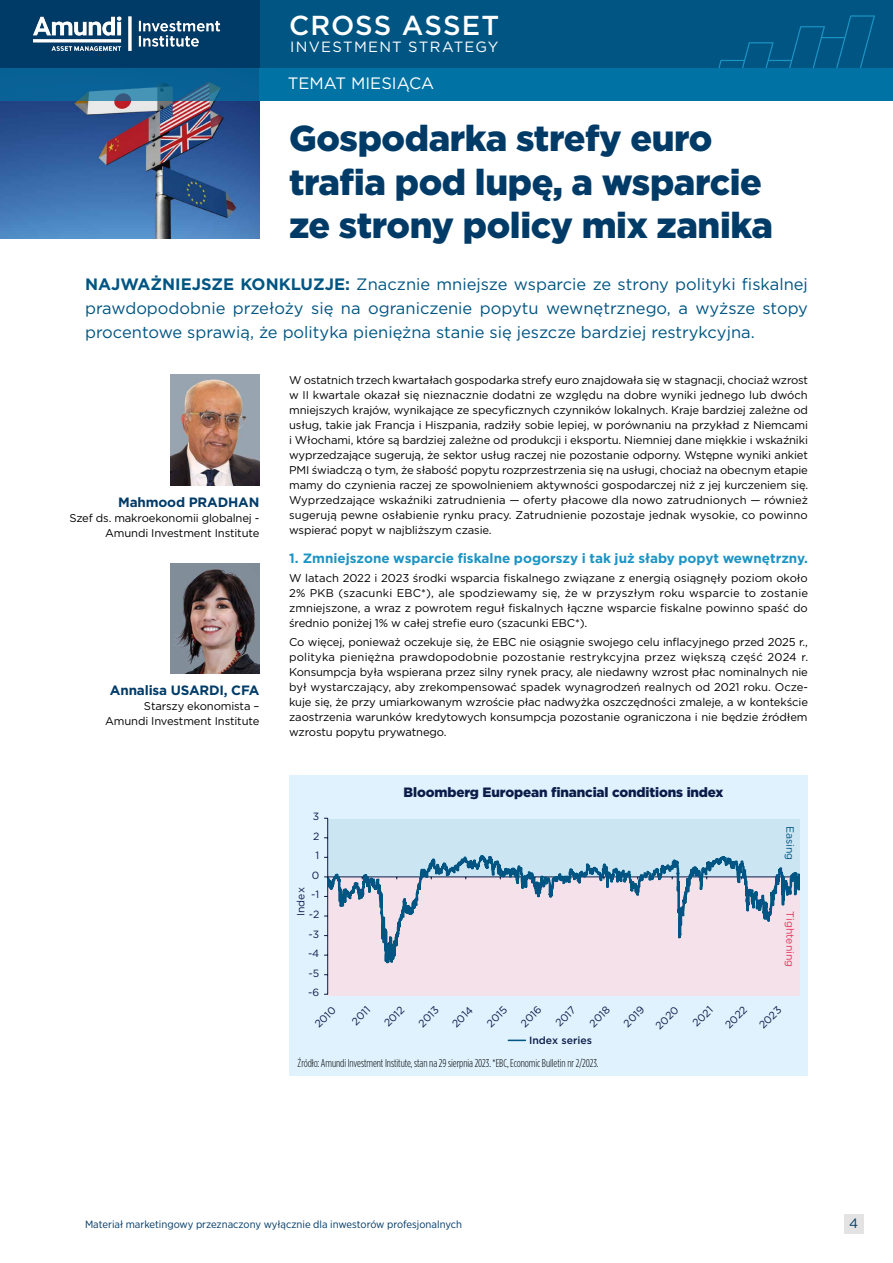
<style>
.page{position:relative;width:893px;height:1263px;background:#fff}
.page>*{position:absolute;margin:0;border:0;box-sizing:border-box;transform-origin:0 0}
.t1{font:900 36px/43.5px "Gotham";letter-spacing:-.01em;color:#003b68}
.t2{font:500 27.45px "Gotham";letter-spacing:.04em;color:#fff}
.t3{font:16.5px/24px "Gotham";color:#005583;text-align:justify}
.t4{font:16.5px "Gotham";color:#fff}
.t5{font:14.85px "Gotham";letter-spacing:.08em;color:#fff}
.t6{font:700 13.5px "Gotham";color:#1c94c4}
.t7{font:900 13.5px "Gotham";letter-spacing:-.01em;color:#0c1c49}
.t8{font:700 13.5px "Gotham";letter-spacing:-.01em;color:#003b68}
.t9{font:13.5px "Gotham";color:#003b68}
.t10{font:11.25px/15px "Gotham";letter-spacing:-.01em;color:#000;text-align:justify}
.t11{font:300 11.25px "Gotham Condensed";letter-spacing:-.005em;color:#000}
.t12{font:10.5px "Gotham";color:#0c1c49}
.t13{font:10.5px "Gotham Narrow";color:#003b68;scale:1.05 1}
.t14{font:500 10.5px "Gotham";color:#0c1c49}
.t15{font:10.5px "Gotham";color:#e8345e}
.t16{font:10.5px "Gotham";color:#005583}
.s1{font-weight:700}
</style>
<div class="page">
<img style="left:0;top:101px;width:259px;height:137px">
<div style="left:289px;top:775px;width:519px;height:301px;background:#dff2fd"></div>
<div style="left:329px;top:819px;width:471px;height:57px;background:#cbe5f2"></div>
<svg style="left:508px;top:1039px;width:17px;height:2px"></svg>
<hr style="left:327px;top:818px;width:1px;height:176px;background:#0c1c49">
<svg style="left:328px;top:844px;width:471px;height:151px;fill:#f4e1e9"></svg>
<div style="left:0;top:0;width:893px;height:68px;background:#005583"></div>
<svg style="left:718px;top:15px;width:157px;height:53px"></svg>
<div style="left:0;top:0;width:259px;height:68px;background:#003b68"></div>
<img style="left:33px;top:16px;width:188px;height:35px">
<svg style="left:0;top:68px;width:259px;height:33px;background:#116697"></svg>
<div style="left:259px;top:68px;width:634px;height:33px;background:#0072a3"></div>
<img style="left:170px;top:375px;width:89px;height:110px">
<img style="left:170px;top:563px;width:89px;height:111px">
<div style="left:844px;top:1214px;width:19px;height:19px;background:#e3e3e3"></div>
<h2 class="t2" style="left:289px;top:7px;width:212px">CROSS ASSET</h2>
<h3 class="t5" style="left:290px;top:37px;width:210px">INVESTMENT STRATEGY</h3>
<h3 class="t4" style="left:288px;top:72px;width:148px">TEMAT MIESIĄCA</h3>
<h1 class="t1" style="left:289px;top:116px;width:485px">Gospodarka strefy euro trafia pod lupę, a wsparcie ze strony policy mix zanika</h1>
<p class="t3" style="left:85px;top:271px;width:724px"><span class="s1">NAJWAŻNIEJSZE KONKLUZJE:</span> Znacznie mniejsze wsparcie ze strony polityki fiskalnej prawdopodobnie przełoży się na ograniczenie popytu wewnętrznego, a wyższe stopy procentowe sprawią, że polityka pieniężna stanie się jeszcze bardziej restrykcyjna.</p>
<p class="t10" style="left:289px;top:372px;width:520px">W ostatnich trzech kwartałach gospodarka strefy euro znajdowała się w stagnacji, chociaż wzrost w II kwartale okazał się nieznacznie dodatni ze względu na dobre wyniki jednego lub dwóch mniejszych krajów, wynikające ze specyficznych czynników lokalnych. Kraje bardziej zależne od usług, takie jak Francja i Hiszpania, radziły sobie lepiej, w porównaniu na przykład z Niemcami i Włochami, które są bardziej zależne od produkcji i eksportu. Niemniej dane miękkie i wskaźniki wyprzedzające sugerują, że sektor usług raczej nie pozostanie odporny. Wstępne wyniki ankiet PMI świadczą o tym, że słabość popytu rozprzestrzenia się na usługi, chociaż na obecnym etapie mamy do czynienia raczej ze spowolnieniem aktywności gospodarczej niż z jej kurczeniem się.<br>Wyprzedzające wskaźniki zatrudnienia — oferty płacowe dla nowo zatrudnionych — również sugerują pewne osłabienie rynku pracy. Zatrudnienie pozostaje jednak wysokie, co powinno wspierać popyt w najbliższym czasie.</p>
<p class="t6" style="left:289px;top:549px;width:520px">1. Zmniejszone wsparcie fiskalne pogorszy i tak już słaby popyt wewnętrzny.</p>
<p class="t10" style="left:289px;top:570px;width:520px">W latach 2022 i 2023 środki wsparcia fiskalnego związane z energią osiągnęły poziom około 2% PKB (szacunki EBC*), ale spodziewamy się, że w przyszłym roku wsparcie to zostanie zmniejszone, a wraz z powrotem reguł fiskalnych łączne wsparcie fiskalne powinno spaść do średnio poniżej 1% w całej strefie euro (szacunki EBC*).</p>
<p class="t10" style="left:289px;top:635px;width:521px">Co więcej, ponieważ oczekuje się, że EBC nie osiągnie swojego celu inflacyjnego przed 2025 r., polityka pieniężna prawdopodobnie pozostanie restrykcyjna przez większą część 2024 r.<br>Konsumpcja była wspierana przez silny rynek pracy, ale niedawny wzrost płac nominalnych nie był wystarczający, aby zrekompensować spadek wynagrodzeń realnych od 2021 roku. Ocze&shy;kuje się, że przy umiarkowanym wzroście płac nadwyżka oszczędności zmaleje, a w kontekście zaostrzenia warunków kredytowych konsumpcja pozostanie ograniczona i nie będzie źródłem wzrostu popytu prywatnego.</p>
<p class="t8" style="left:118px;top:493px;width:143px">Mahmood PRADHAN</p>
<p class="t10" style="left:69px;top:510px;width:192px;text-align:right">Szef ds. makroekonomii globalnej -<br>Amundi Investment Institute</p>
<p class="t8" style="left:110px;top:681px;width:151px">Annalisa USARDI, CFA</p>
<p class="t10" style="left:105px;top:698px;width:156px;text-align:right">Starszy ekonomista –<br>Amundi Investment Institute</p>
<p class="t12" style="left:313px;top:810px;width:8px">3</p>
<p class="t12" style="left:313px;top:829px;width:8px">2</p>
<p class="t12" style="left:316px;top:849px;width:5px">1</p>
<p class="t12" style="left:312px;top:868px;width:9px">0</p>
<p class="t12" style="left:294px;top:916px;width:30px;rotate:-90deg">Index</p>
<p class="t12" style="left:311px;top:888px;width:10px">-1</p>
<p class="t12" style="left:309px;top:907px;width:12px">-2</p>
<p class="t12" style="left:309px;top:927px;width:12px">-3</p>
<p class="t12" style="left:308px;top:947px;width:13px">-4</p>
<p class="t12" style="left:309px;top:966px;width:12px">-5</p>
<p class="t12" style="left:308px;top:986px;width:13px">-6</p>
<p class="t7" style="left:404px;top:783px;width:321px">Bloomberg European financial conditions index</p>
<p class="t16" style="left:797px;top:826px;width:36px;rotate:90deg">Easing</p>
<p class="t15" style="left:797px;top:911px;width:58px;rotate:90deg">Tightening</p>
<p class="t12" style="left:312px;top:1021px;width:27px;rotate:-45deg">2010</p>
<p class="t12" style="left:349px;top:1018px;width:23px;rotate:-45deg">2011</p>
<p class="t12" style="left:381px;top:1020px;width:25px;rotate:-45deg">2012</p>
<p class="t12" style="left:415px;top:1020px;width:25px;rotate:-45deg">2013</p>
<p class="t12" style="left:449px;top:1020px;width:26px;rotate:-45deg">2014</p>
<p class="t12" style="left:484px;top:1020px;width:25px;rotate:-45deg">2015</p>
<p class="t12" style="left:518px;top:1020px;width:26px;rotate:-45deg">2016</p>
<p class="t12" style="left:552px;top:1020px;width:25px;rotate:-45deg">2017</p>
<p class="t12" style="left:586px;top:1020px;width:26px;rotate:-45deg">2018</p>
<p class="t12" style="left:621px;top:1020px;width:26px;rotate:-45deg">2019</p>
<p class="t12" style="left:652px;top:1023px;width:29px;rotate:-45deg">2020</p>
<p class="t12" style="left:689px;top:1020px;width:25px;rotate:-45deg">2021</p>
<p class="t12" style="left:722px;top:1022px;width:28px;rotate:-45deg">2022</p>
<p class="t12" style="left:756px;top:1022px;width:28px;rotate:-45deg">2023</p>
<p class="t14" style="left:529px;top:1034px;width:64px">Index series</p>
<p class="t11" style="left:298px;top:1057px;width:302px">Źródło: Amundi Investment Institute, stan na 29 sierpnia 2023. *EBC, Economic Bulletin nr 2/2023.</p>
<p class="t13" style="left:85px;top:1218px;width:360px">Materiał marketingowy przeznaczony wyłącznie dla inwestorów profesjonalnych</p>
<p class="t9" style="left:849px;top:1215px;width:11px">4</p>
</div>
